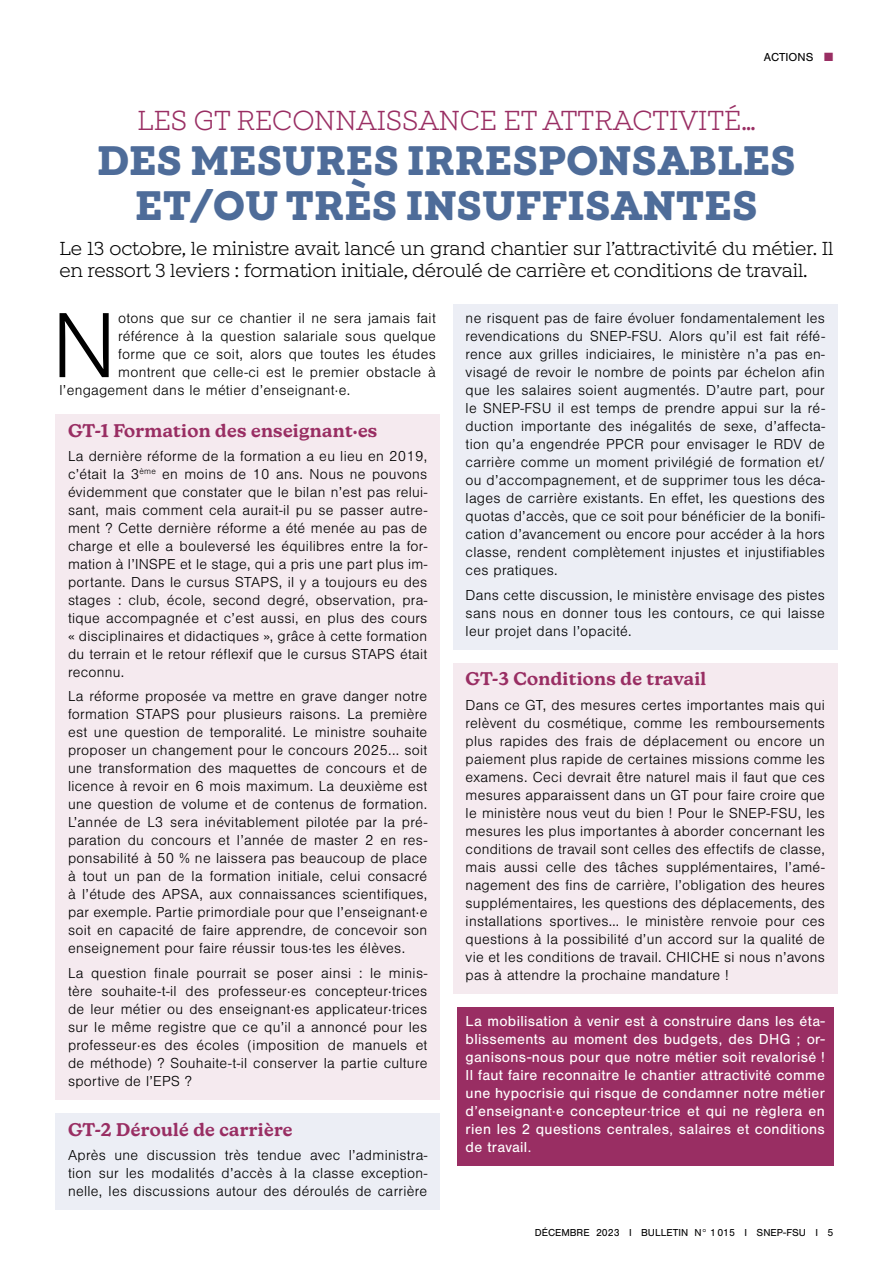
<style>
.page{position:relative;width:893px;height:1263px;background:#fff}
.page>*{position:absolute;margin:0;border:0;box-sizing:border-box;transform-origin:0 0}
.t1{font:300 96px "Nimbus San";color:#000}
.t2{font:700 42px/45px "Winden";color:#4e6c99;text-align:center;scale:.96 1}
.t3{font:28.5px "Winden";color:#992e63;scale:.96 1}
.t4{font:19.5px/22.5px "Winden";letter-spacing:-.01em;color:#000}
.t5{font:600 18px "New Kansas";letter-spacing:.02em;color:#992e63}
.t6{font:300 15px/18px "Nimbus San";letter-spacing:.02em;color:#000;text-align:justify}
.t7{font:15px/18px "Nimbus San";letter-spacing:.02em;color:#fff;text-align:justify}
.t8{font:12px "Nimbus San";color:#000}
.t9{font:10.5px "Nimbus San";color:#000}
.s1{color:#992e63}
</style>
<div class="page">
<div style="left:55px;top:414px;width:385px;height:35px;background:#f5eaef"></div>
<div style="left:55px;top:442px;width:385px;height:248px;background:#f5eaef"></div>
<div style="left:55px;top:683px;width:385px;height:284px;background:#f5eaef"></div>
<div style="left:55px;top:959px;width:385px;height:140px;background:#f5eaef"></div>
<div style="left:55px;top:1113px;width:385px;height:36px;background:#eceef5"></div>
<div style="left:55px;top:1141px;width:385px;height:68px;background:#eceef5"></div>
<div style="left:453px;top:305px;width:385px;height:284px;background:#eceef5"></div>
<div style="left:453px;top:581px;width:385px;height:68px;background:#eceef5"></div>
<div style="left:453px;top:663px;width:385px;height:36px;background:#f5eaef"></div>
<div style="left:453px;top:691px;width:385px;height:302px;background:#f5eaef"></div>
<div style="left:457px;top:1007px;width:376px;height:158px;background:#992e63"></div>
<p class="t8" style="left:764px;top:51px;width:71px">ACTIONS <span class="s1">■</span></p>
<h3 class="t3" style="left:137px;top:104px;width:646px">LES GT RECONNAISSANCE ET ATTRACTIVITÉ…</h3>
<h2 class="t2" style="left:97px;top:138px;width:729px">DES MESURES IRRESPONSABLES<br>ET/OU TRÈS INSUFFISANTES</h2>
<h3 class="t4" style="left:60px;top:237px;width:775px">Le 13 octobre, le ministre avait lancé un grand chantier sur l’attractivité du métier. Il en ressort 3 leviers : formation initiale, déroulé de carrière et conditions de travail.</h3>
<h1 class="t1" style="left:52px;top:295px;width:66px">N</h1>
<p class="t6" style="left:118px;top:310px;width:319px">otons que sur ce chantier il ne sera jamais fait</p>
<p class="t6" style="left:466px;top:310px;width:361px">ne risquent pas de faire évoluer fondamentalement les revendications du SNEP-FSU. Alors qu’il est fait réfé&shy;rence aux grilles indiciaires, le ministère n’a pas en&shy;visagé de revoir le nombre de points par échelon afin que les salaires soient augmentés. D’autre part, pour le SNEP-FSU il est temps de prendre appui sur la ré&shy;duction importante des inégalités de sexe, d’affecta&shy;tion qu’a engendrée PPCR pour envisager le RDV de carrière comme un moment privilégié de formation et/ ou d’accompagnement, et de supprimer tous les déca&shy;lages de carrière existants. En effet, les questions des quotas d’accès, que ce soit pour bénéficier de la bonifi&shy;cation d’avancement ou encore pour accéder à la hors classe, rendent complètement injustes et injustifiables ces pratiques.</p>
<p class="t6" style="left:466px;top:586px;width:361px">Dans cette discussion, le ministère envisage des pistes sans nous en donner tous les contours, ce qui laisse leur projet dans l’opacité.</p>
<p class="t5" style="left:466px;top:668px;width:242px">GT-3 Conditions de travail</p>
<p class="t6" style="left:466px;top:696px;width:361px">Dans ce GT, des mesures certes importantes mais qui relèvent du cosmétique, comme les remboursements plus rapides des frais de déplacement ou encore un paiement plus rapide de certaines missions comme les examens. Ceci devrait être naturel mais il faut que ces mesures apparaissent dans un GT pour faire croire que le ministère nous veut du bien ! Pour le SNEP-FSU, les mesures les plus importantes à aborder concernant les conditions de travail sont celles des effectifs de classe, mais aussi celle des tâches supplémentaires, l’amé&shy;nagement des fins de carrière, l’obligation des heures supplémentaires, les questions des déplacements, des installations sportives… le ministère renvoie pour ces questions à la possibilité d’un accord sur la qualité de vie et les conditions de travail. CHICHE si nous n’avons pas à attendre la prochaine mandature !</p>
<p class="t7" style="left:466px;top:1012px;width:361px">La mobilisation à venir est à construire dans les éta&shy;blissements au moment des budgets, des DHG ; or&shy;ganisons-nous pour que notre métier soit revalorisé !<br>Il faut faire reconnaitre le chantier attractivité comme une hypocrisie qui risque de condamner notre métier d’enseignant·e concepteur·trice et qui ne règlera en rien les 2 questions centrales, salaires et conditions de travail.</p>
<p class="t6" style="left:118px;top:328px;width:319px">référence à la question salariale sous quelque</p>
<p class="t6" style="left:118px;top:346px;width:319px">forme que ce soit, alors que toutes les études</p>
<p class="t6" style="left:118px;top:364px;width:319px">montrent que celle-ci est le premier obstacle à</p>
<p class="t6" style="left:60px;top:382px;width:292px">l’engagement dans le métier d’enseignant·e.</p>
<p class="t5" style="left:68px;top:419px;width:311px">GT-1 Formation des enseignant·es</p>
<p class="t6" style="left:68px;top:447px;width:361px">La dernière réforme de la formation a eu lieu en 2019, c’était la 3<sup>ème</sup> en moins de 10 ans. Nous ne pouvons évidemment que constater que le bilan n’est pas relui&shy;sant, mais comment cela aurait-il pu se passer autre&shy;ment ? Cette dernière réforme a été menée au pas de charge et elle a bouleversé les équilibres entre la for&shy;mation à l’INSPE et le stage, qui a pris une part plus im&shy;portante. Dans le cursus STAPS, il y a toujours eu des stages : club, école, second degré, observation, pra&shy;tique accompagnée et c’est aussi, en plus des cours « disciplinaires et didactiques », grâce à cette formation du terrain et le retour réflexif que le cursus STAPS était reconnu.</p>
<p class="t6" style="left:68px;top:688px;width:361px">La réforme proposée va mettre en grave danger notre formation STAPS pour plusieurs raisons. La première est une question de temporalité. Le ministre souhaite proposer un changement pour le concours 2025... soit une transformation des maquettes de concours et de licence à revoir en 6 mois maximum. La deuxième est une question de volume et de contenus de formation.<br>L’année de L3 sera inévitablement pilotée par la pré&shy;paration du concours et l’année de master 2 en res&shy;ponsabilité à 50 % ne laissera pas beaucoup de place à tout un pan de la formation initiale, celui consacré à l’étude des APSA, aux connaissances scientifiques, par exemple. Partie primordiale pour que l’enseignant·e soit en capacité de faire apprendre, de concevoir son enseignement pour faire réussir tous·tes les élèves.</p>
<p class="t6" style="left:68px;top:964px;width:361px">La question finale pourrait se poser ainsi : le minis&shy;tère souhaite-t-il des professeur·es concepteur·trices de leur métier ou des enseignant·es applicateur·trices sur le même registre que ce qu’il a annoncé pour les professeur·es des écoles (imposition de manuels et de méthode) ? Souhaite-t-il conserver la partie culture sportive de l’EPS ?</p>
<p class="t5" style="left:68px;top:1118px;width:226px">GT-2 Déroulé de carrière</p>
<p class="t6" style="left:68px;top:1146px;width:361px">Après une discussion très tendue avec l’administra&shy;tion sur les modalités d’accès à la classe exception&shy;nelle, les discussions autour des déroulés de carrière</p>
<p class="t9" style="left:535px;top:1227px;width:300px">DÉCEMBRE 2023 I BULLETIN N° 1015 I SNEP-FSU I 5</p>
</div>
